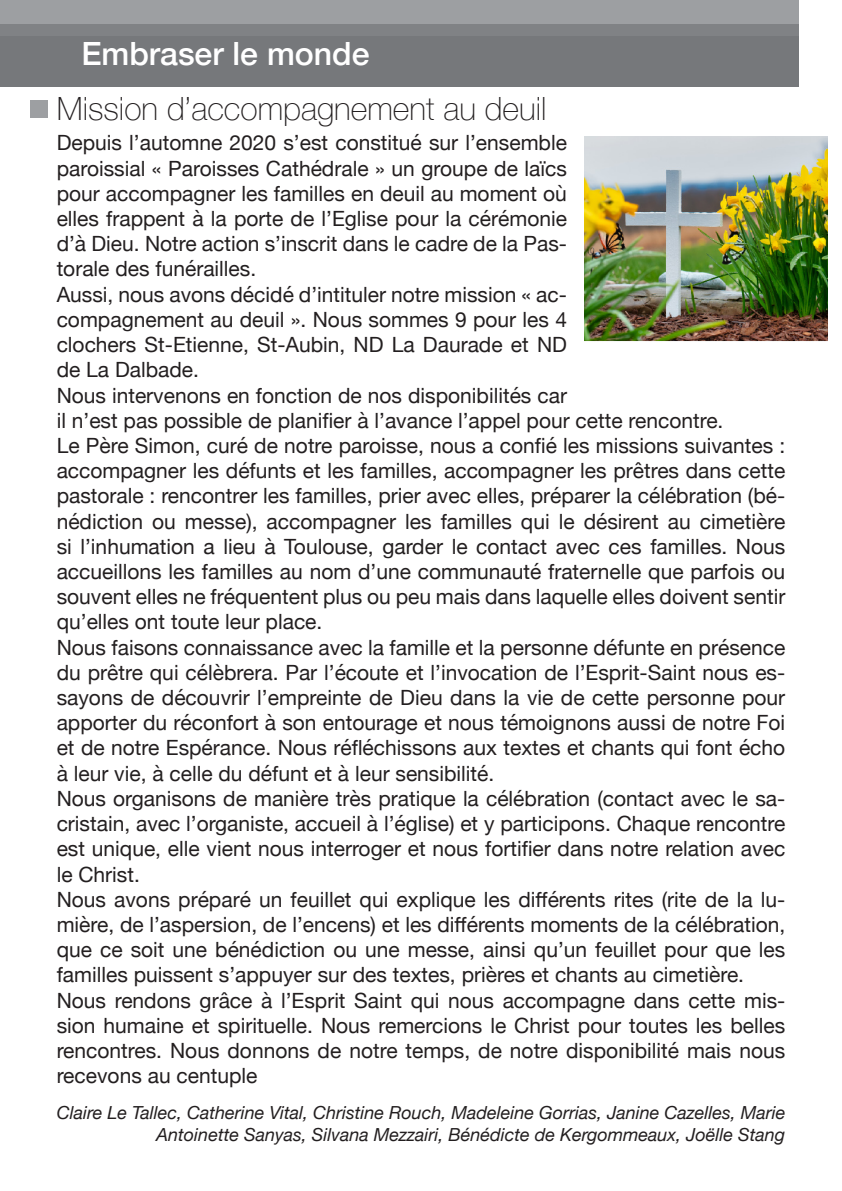
<style>
.page{position:relative;width:842px;height:1191px;background:#fff}
.page>*{position:absolute;margin:0;border:0;box-sizing:border-box;transform-origin:0 0}
.t1{font:100 32px "Helvetica Neue";color:#231f20}
.t2{font:500 32px "Helvetica Neue";color:#fff}
.t3{font:21px/25.2px "Helvetica Neue";color:#231f20;text-align:justify}
.t4{font:italic 18px/21.6px "Helvetica Neue";color:#231f20;text-align:right}
</style>
<div class="page">
<div style="left:0;top:34px;width:799px;height:52px;background:#76787b"></div>
<div style="left:0;top:0;width:799px;height:24px;background:#9d9fa2"></div>
<div style="left:0;top:24px;width:798px;height:11px;background:#808285"></div>
<div style="left:30px;top:100px;width:17px;height:17px;background:#9d9fa2"></div>
<img style="left:584px;top:136px;width:244px;height:206px">
<p class="t2" style="left:81px;top:28px;width:290px">Embraser le monde</p>
<p class="t1" style="left:57px;top:84px;width:491px">Mission d’accompagnement au deuil</p>
<p class="t3" style="left:57px;top:132px;width:512px">Depuis l’automne 2020 s’est constitué sur l’ensemble paroissial « Paroisses Cathédrale » un groupe de laïcs pour accompagner les familles en deuil au moment où elles frappent à la porte de l’Eglise pour la cérémonie d’à Dieu. Notre action s’inscrit dans le cadre de la Pas&shy;torale des funérailles.</p>
<p class="t3" style="left:57px;top:283px;width:512px">Aussi, nous avons décidé d’intituler notre mission « ac&shy;compagnement au deuil ». Nous sommes 9 pour les 4 clochers St-Etienne, St-Aubin, ND La Daurade et ND de La Dalbade.</p>
<p class="t3" style="left:57px;top:384px;width:668px">Nous intervenons en fonction de nos disponibilités car<br>il n’est pas possible de planifier à l’avance l’appel pour cette rencontre.</p>
<p class="t3" style="left:57px;top:434px;width:730px">Le Père Simon, curé de notre paroisse, nous a confié les missions suivantes : accompagner les défunts et les familles, accompagner les prêtres dans cette pastorale : rencontrer les familles, prier avec elles, préparer la célébration (bé&shy;nédiction ou messe), accompagner les familles qui le désirent au cimetière si l’inhumation a lieu à Toulouse, garder le contact avec ces familles. Nous accueillons les familles au nom d’une communauté fraternelle que parfois ou souvent elles ne fréquentent plus ou peu mais dans laquelle elles doivent sentir qu’elles ont toute leur place.</p>
<p class="t3" style="left:57px;top:636px;width:730px">Nous faisons connaissance avec la famille et la personne défunte en présence du prêtre qui célèbrera. Par l’écoute et l’invocation de l’Esprit-Saint nous es&shy;sayons de découvrir l’empreinte de Dieu dans la vie de cette personne pour apporter du réconfort à son entourage et nous témoignons aussi de notre Foi et de notre Espérance. Nous réfléchissons aux textes et chants qui font écho à leur vie, à celle du défunt et à leur sensibilité.</p>
<p class="t3" style="left:57px;top:787px;width:730px">Nous organisons de manière très pratique la célébration (contact avec le sa&shy;cristain, avec l’organiste, accueil à l’église) et y participons. Chaque rencontre est unique, elle vient nous interroger et nous fortifier dans notre relation avec le Christ.</p>
<p class="t3" style="left:57px;top:888px;width:730px">Nous avons préparé un feuillet qui explique les différents rites (rite de la lu&shy;mière, de l’aspersion, de l’encens) et les différents moments de la célébration, que ce soit une bénédiction ou une messe, ainsi qu’un feuillet pour que les familles puissent s’appuyer sur des textes, prières et chants au cimetière.</p>
<p class="t3" style="left:57px;top:988px;width:730px">Nous rendons grâce à l’Esprit Saint qui nous accompagne dans cette mis&shy;sion humaine et spirituelle. Nous remercions le Christ pour toutes les belles rencontres. Nous donnons de notre temps, de notre disponibilité mais nous recevons au centuple</p>
<p class="t4" style="left:57px;top:1103px;width:730px">Claire Le Tallec, Catherine Vital, Christine Rouch, Madeleine Gorrias, Janine Cazelles, Marie<br>Antoinette Sanyas, Silvana Mezzairi, Bénédicte de Kergommeaux, Joëlle Stang</p>
</div>
